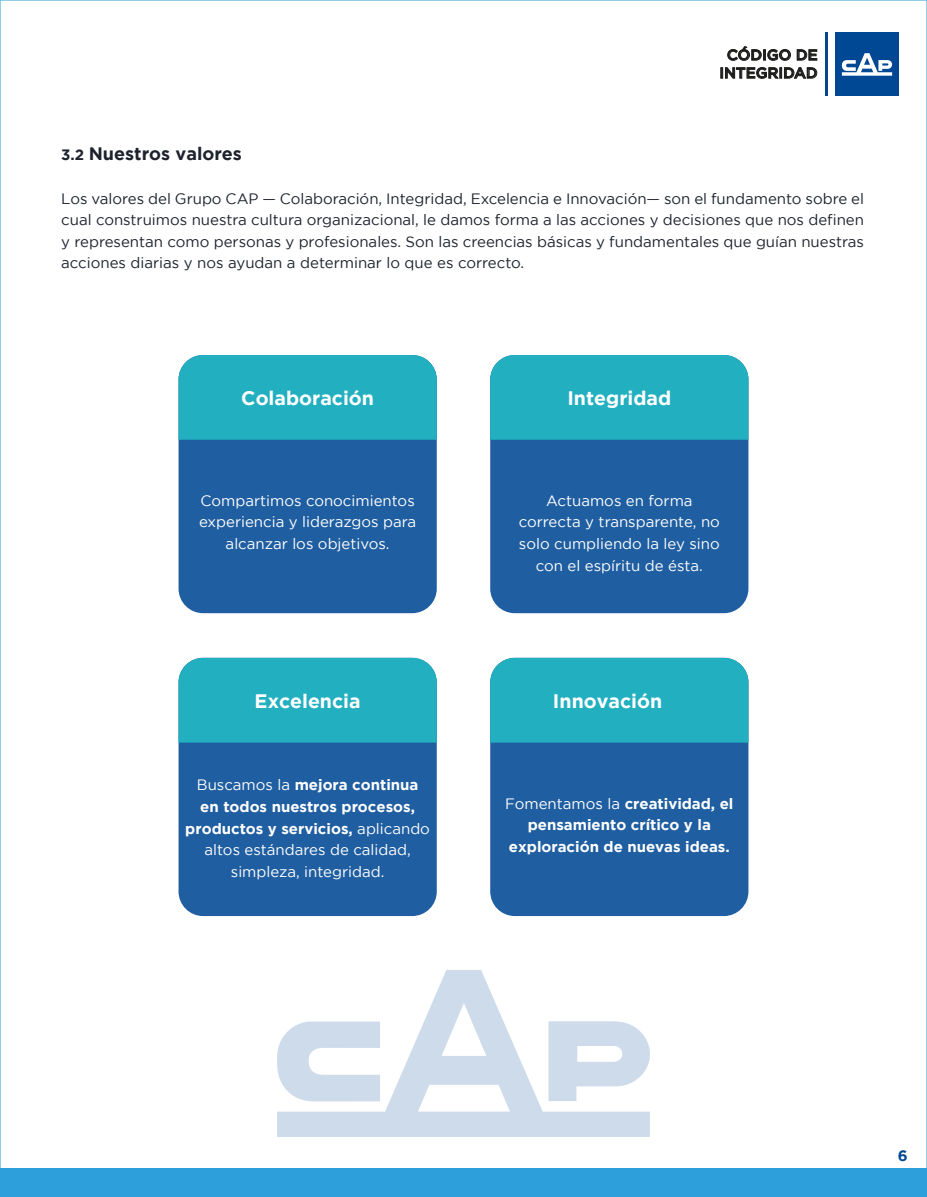
<style>
.page{position:relative;width:927px;height:1197px;background:#fff}
.page>*{position:absolute;margin:0;border:0;box-sizing:border-box;transform-origin:0 0}
.t1{font:700 19.5px "Gotham";color:#fff}
.t2{font:700 18px "Gotham";color:#1d222d}
.t3{font:15px/21.6px "Gotham";color:#1d222d;text-align:justify}
.t4{font:15px/21.6px "Gotham";color:#fff;text-align:center}
.t5{font:700 15px/21.6px "Gotham";color:#fff;text-align:center}
.t6{font:500 15px/18px "Gotham";color:#1d1d1b;text-align:center}
.t7{font:700 15px "Gotham";color:#004894}
.s1{font-size:15px}
.s2{font-weight:700}
.s3{font-weight:400}
</style>
<div class="page">
<svg style="left:277px;top:970px;width:373px;height:167px"></svg>
<svg style="left:277px;top:1022px;width:103px;height:79px"></svg>
<svg style="left:548px;top:1021px;width:102px;height:80px"></svg>
<div style="left:0;top:1168px;width:927px;height:29px;background:#2d9fdb"></div>
<hr style="left:825px;top:33px;width:3px;height:63px;background:#004894">
<div style="left:835px;top:33px;width:64px;height:63px;background:#004894"></div>
<svg style="left:842px;top:53px;width:51px;height:23px"></svg>
<svg style="left:728px;top:46px;width:63px;height:14px"></svg>
<svg style="left:797px;top:50px;width:20px;height:10px"></svg>
<svg style="left:721px;top:67px;width:96px;height:11px"></svg>
<div style="left:179px;top:355px;width:258px;height:258px;background:#1f5ea1;border-radius:25px"></div>
<div style="left:179px;top:355px;width:258px;height:85px;background:#22afbf"></div>
<div style="left:490px;top:355px;width:258px;height:258px;background:#1f5ea1;border-radius:25px"></div>
<div style="left:490px;top:355px;width:258px;height:85px;background:#22afbf"></div>
<div style="left:179px;top:658px;width:258px;height:258px;background:#1f5ea1;border-radius:25px"></div>
<div style="left:179px;top:658px;width:258px;height:85px;background:#22afbf"></div>
<div style="left:490px;top:658px;width:258px;height:258px;background:#1f5ea1;border-radius:25px"></div>
<div style="left:490px;top:658px;width:258px;height:85px;background:#22afbf"></div>
<p class="t6" style="left:719px;top:46px;width:100px">CÓDIGO DE<br>INTEGRIDAD</p>
<p class="t2" style="left:61px;top:144px;width:182px"><span class="s1">3.2</span> Nuestros valores</p>
<p class="t3" style="left:61px;top:187px;width:804px">Los valores del Grupo CAP — Colaboración, Integridad, Excelencia e Innovación— son el fundamento sobre el cual construimos nuestra cultura organizacional, le damos forma a las acciones y decisiones que nos definen y representan como personas y profesionales. Son las creencias básicas y fundamentales que guían nuestras acciones diarias y nos ayudan a determinar lo que es correcto.</p>
<h1 class="t1" style="left:241px;top:387px;width:134px">Colaboración</h1>
<h1 class="t1" style="left:567px;top:387px;width:105px">Integridad</h1>
<p class="t4" style="left:199px;top:490px;width:218px">Compartimos conocimientos experiencia y liderazgos para alcanzar los objetivos.</p>
<p class="t4" style="left:519px;top:490px;width:203px">Actuamos en forma correcta y transparente, no solo cumpliendo la ley sino con el espíritu de ésta.</p>
<h1 class="t1" style="left:255px;top:690px;width:108px">Excelencia</h1>
<h1 class="t1" style="left:553px;top:690px;width:111px">Innovación</h1>
<p class="t4" style="left:185px;top:774px;width:246px">Buscamos la <span class="s2">mejora continua<br>en todos nuestros procesos, productos y servicios,</span> aplicando altos estándares de calidad, simpleza, integridad.</p>
<p class="t5" style="left:505px;top:792px;width:230px"><span class="s3">Fomentamos la</span> creatividad, el pensamiento crítico y la exploración de nuevas ideas.</p>
<p class="t7" style="left:898px;top:1147px;width:11px">6</p>
</div>
